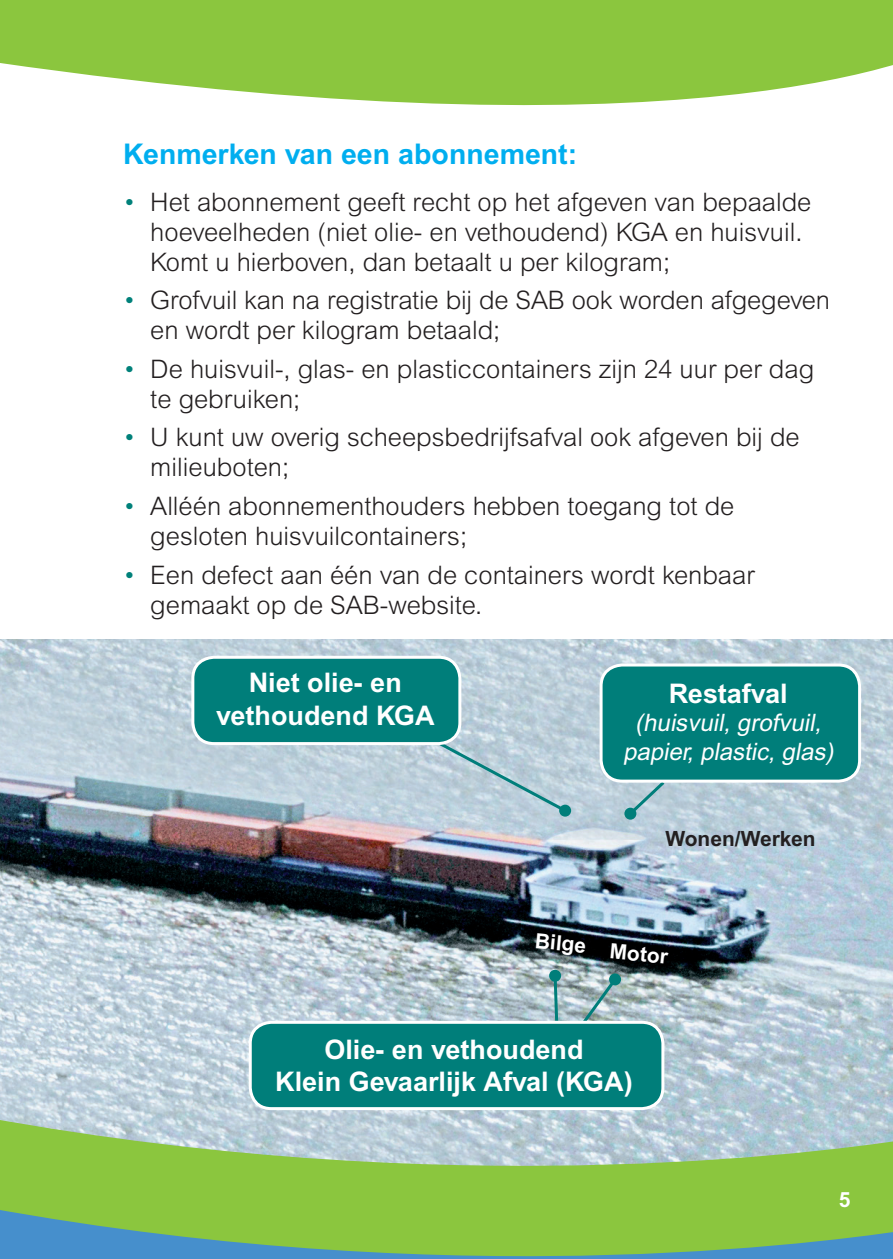
<style>
.page{position:relative;width:893px;height:1259px;background:#fff}
.page>*{position:absolute;margin:0;border:0;box-sizing:border-box;transform-origin:0 0}
.t1{font:700 28.5px "Arial SFMT";color:#00aeef}
.t2{font:700 27px/32.4px "Arial SFMT";color:#fff;text-align:center}
.t3{font:300 25.5px/30px "Arial";color:#231f20}
.t4{font:italic 24px/28.8px "Arial SFMT";color:#fff;text-align:center}
.t5{font:700 21px "Arial SFMT";color:#231f20}
.t6{font:700 21px "Arial SFMT";color:#fff}
.s1{color:#00817a}
</style>
<div class="page">
<img style="left:0;top:640px;width:893px;height:384px">
<svg style="left:0;top:1024px;width:893px;height:55px;background:#bfd1db"></svg>
<svg style="left:0;top:1079px;width:893px;height:180px;background:#96c383"></svg>
<svg style="left:0;top:0;width:893px;height:106px;background:#9acd58"></svg>
<svg style="left:626px;top:782px;width:42px;height:36px"></svg>
<div style="left:624px;top:807px;width:12px;height:12px;background:#007e7a;border-radius:50%"></div>
<svg style="left:415px;top:728px;width:154px;height:86px;background:#b6ccd7"></svg>
<div style="left:559px;top:804px;width:12px;height:12px;background:#007e7a;border-radius:50%"></div>
<div style="left:193px;top:657px;width:267px;height:86px;background:#007e7a;border-radius:21px"></div>
<div style="left:191px;top:656px;width:270px;height:89px;border:3px solid #fff;border-radius:21px"></div>
<div style="left:601px;top:665px;width:259px;height:116px;background:#007e7a;border-radius:21px"></div>
<div style="left:600px;top:663px;width:261px;height:119px;border:3px solid #fff;border-radius:21px"></div>
<svg style="left:568px;top:975px;width:51px;height:45px;background:#a4bbbe"></svg>
<div style="left:609px;top:973px;width:12px;height:12px;background:#007e7a;border-radius:50%"></div>
<svg style="left:552px;top:979px;width:8px;height:41px"></svg>
<div style="left:549px;top:969px;width:12px;height:12px;background:#007e7a;border-radius:50%"></div>
<div style="left:250px;top:1022px;width:413px;height:86px;background:#007e7a;border-radius:21px"></div>
<div style="left:249px;top:1020px;width:415px;height:90px;border:3px solid #fff;border-radius:21px"></div>
<p class="t1" style="left:123px;top:137px;width:455px">Kenmerken van een abonnement:</p>
<p class="t3" style="left:150px;top:187px;width:663px;text-indent:-27px"><span class="s1">•</span> Het abonnement geeft recht op het afgeven van bepaalde hoeveelheden (niet olie- en vethoudend) KGA en huisvuil.<br>Komt u hierboven, dan betaalt u per kilogram;</p>
<p class="t3" style="left:150px;top:285px;width:681px;text-indent:-27px"><span class="s1">•</span> Grofvuil kan na registratie bij de SAB ook worden afgegeven en wordt per kilogram betaald;</p>
<p class="t3" style="left:150px;top:354px;width:665px;text-indent:-27px"><span class="s1">•</span> De huisvuil-, glas- en plasticcontainers zijn 24 uur per dag te gebruiken;</p>
<p class="t3" style="left:150px;top:422px;width:651px;text-indent:-27px"><span class="s1">•</span> U kunt uw overig scheepsbedrijfsafval ook afgeven bij de milieuboten;</p>
<p class="t3" style="left:150px;top:491px;width:586px;text-indent:-27px"><span class="s1">•</span> Alléén abonnementhouders hebben toegang tot de gesloten huisvuilcontainers;</p>
<p class="t3" style="left:150px;top:559px;width:606px;text-indent:-27px"><span class="s1">•</span> Een defect aan één van de containers wordt kenbaar gemaakt op de SAB-website.</p>
<p class="t2" style="left:216px;top:666px;width:220px">Niet olie- en vethoudend KGA</p>
<p class="t2" style="left:669px;top:676px;width:120px">Restafval</p>
<p class="t4" style="left:623px;top:708px;width:217px">(huisvuil, grofvuil, papier, plastic, glas)</p>
<p class="t5" style="left:665px;top:826px;width:152px">Wonen/Werken</p>
<p class="t6" style="left:536px;top:928px;width:53px;rotate:5deg">Bilge</p>
<p class="t6" style="left:611px;top:939px;width:60px;rotate:5deg">Motor</p>
<p class="t2" style="left:275px;top:1033px;width:359px">Olie- en vethoudend<br>Klein Gevaarlijk Afval (KGA)</p>
<p class="t6" style="left:839px;top:1187px;width:13px">5</p>
</div>
